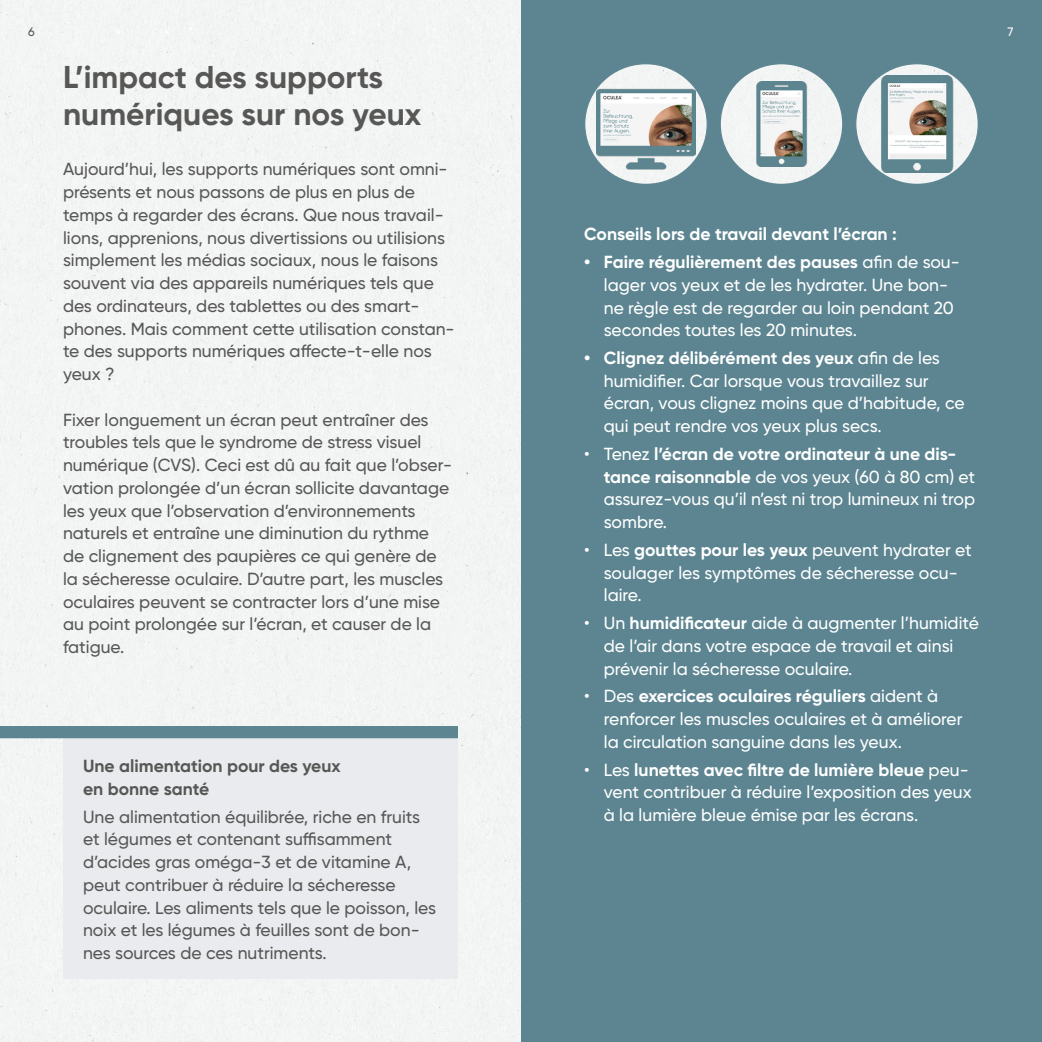
<style>
.page{position:relative;width:1042px;height:1042px;background:#fff}
.page>*{position:absolute;margin:0;border:0;box-sizing:border-box;transform-origin:0 0}
.t1{font:700 31.5px/36.8px "Gilroy";color:#575756}
.t2{font:500 17.5px/22.8px "Gilroy";color:#575756}
.t3{font:500 17.5px/22.8px "Gilroy";color:#fff}
.t4{font:700 17.5px/22.8px "Gilroy";color:#575756}
.t5{font:700 17.5px "Gilroy";color:#fff}
.t6{font:500 12.25px "Gilroy";color:#575756}
.t7{font:500 12.25px "Gilroy";color:#fff}
.s1{font-weight:700}
</style>
<div class="page">
<div style="left:0;top:0;width:521px;height:1042px;background:#f3f5f4"></div>
<div style="left:521px;top:0;width:521px;height:1042px;background:#5c8591"></div>
<div style="left:63px;top:738px;width:395px;height:241px;background:#e9ebee"></div>
<div style="left:0;top:726px;width:458px;height:12px;background:#5c8591"></div>
<img style="left:586px;top:65px;width:120px;height:118px">
<img style="left:721px;top:65px;width:120px;height:118px">
<img style="left:857px;top:65px;width:120px;height:118px">
<img style="left:596px;top:80px;width:99px;height:99px">
<img style="left:739px;top:81px;width:85px;height:86px">
<img style="left:868px;top:76px;width:97px;height:96px">
<p class="t6" style="left:28px;top:24px;width:8px">6</p>
<p class="t7" style="left:1007px;top:24px;width:8px">7</p>
<h1 class="t1" style="left:63px;top:59px;width:360px">L’impact des supports numériques sur nos yeux</h1>
<p class="t2" style="left:63px;top:158px;width:393px">Aujourd’hui, les supports numériques sont omni&shy;présents et nous passons de plus en plus de temps à regarder des écrans. Que nous travail&shy;lions, apprenions, nous divertissions ou utilisions simplement les médias sociaux, nous le faisons souvent via des appareils numériques tels que des ordinateurs, des tablettes ou des smart&shy;phones. Mais comment cette utilisation constan&shy;te des supports numériques affecte-t-elle nos yeux ?</p>
<p class="t2" style="left:63px;top:408px;width:390px">Fixer longuement un écran peut entraîner des troubles tels que le syndrome de stress visuel numérique (CVS). Ceci est dû au fait que l’obser&shy;vation prolongée d’un écran sollicite davantage les yeux que l’observation d’environnements naturels et entraîne une diminution du rythme de clignement des paupières ce qui genère de la sécheresse oculaire. D’autre part, les muscles oculaires peuvent se contracter lors d’une mise au point prolongée sur l’écran, et causer de la fatigue.</p>
<p class="t4" style="left:83px;top:754px;width:259px">Une alimentation pour des yeux en bonne santé</p>
<p class="t2" style="left:83px;top:805px;width:354px">Une alimentation équilibrée, riche en fruits et légumes et contenant suffisamment d’acides gras oméga-3 et de vitamine A, peut contribuer à réduire la sécheresse oculaire. Les aliments tels que le poisson, les noix et les légumes à feuilles sont de bon&shy;nes sources de ces nutriments.</p>
<p class="t5" style="left:584px;top:223px;width:314px">Conseils lors de travail devant l’écran :</p>
<p class="t3" style="left:604px;top:250px;width:357px;text-indent:-20px"><span class="s1">• Faire régulièrement des pauses</span> afin de sou&shy;lager vos yeux et de les hydrater. Une bon&shy;ne règle est de regarder au loin pendant 20 secondes toutes les 20 minutes.</p>
<p class="t3" style="left:604px;top:346px;width:362px;text-indent:-20px"><span class="s1">• Clignez délibérément des yeux</span> afin de les humidifier. Car lorsque vous travaillez sur écran, vous clignez moins que d’habitude, ce qui peut rendre vos yeux plus secs.</p>
<p class="t3" style="left:604px;top:442px;width:373px;text-indent:-20px">• Tenez <span class="s1">l’écran de votre ordinateur à une dis&shy;tance raisonnable</span> de vos yeux (60 à 80 cm) et assurez-vous qu’il n’est ni trop lumineux ni trop sombre.</p>
<p class="t3" style="left:604px;top:538px;width:369px;text-indent:-20px">• Les <span class="s1">gouttes pour les yeux</span> peuvent hydrater et soulager les symptômes de sécheresse ocu&shy;laire.</p>
<p class="t3" style="left:604px;top:611px;width:376px;text-indent:-20px">• Un <span class="s1">humidificateur</span> aide à augmenter l’humidité de l’air dans votre espace de travail et ainsi prévenir la sécheresse oculaire.</p>
<p class="t3" style="left:604px;top:685px;width:360px;text-indent:-20px">• Des <span class="s1">exercices oculaires réguliers</span> aident à renforcer les muscles oculaires et à améliorer la circulation sanguine dans les yeux.</p>
<p class="t3" style="left:604px;top:758px;width:369px;text-indent:-20px">• Les <span class="s1">lunettes avec filtre de lumière bleue</span> peu&shy;vent contribuer à réduire l’exposition des yeux à la lumière bleue émise par les écrans.</p>
</div>
